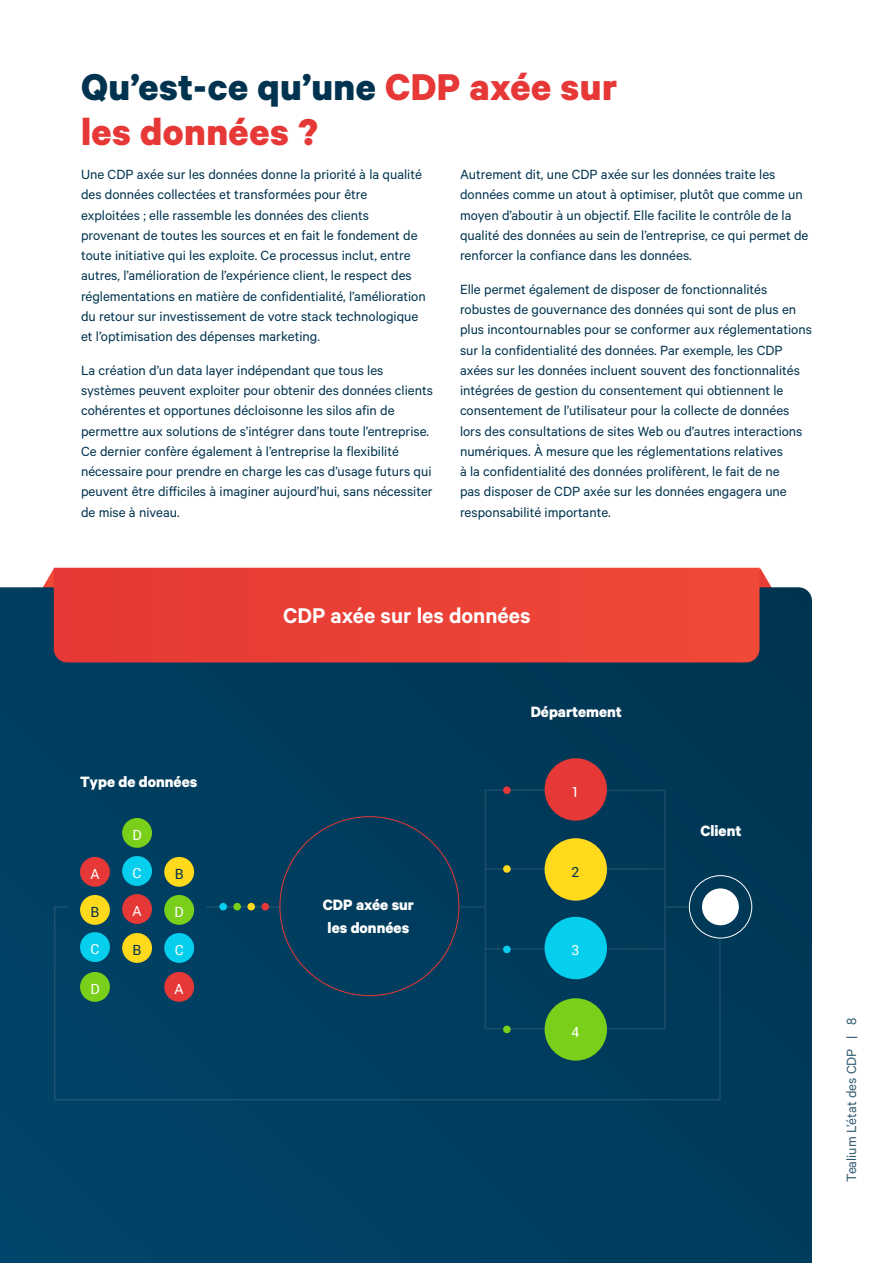
<style>
.page{position:relative;width:893px;height:1263px;background:#fff}
.page>*{position:absolute;margin:0;border:0;box-sizing:border-box;transform-origin:0 0}
.t1{font:700 42px/45px "Calibre";letter-spacing:.01em;color:#e63836}
.t2{font:600 24px "Calibre";color:#fff}
.t3{font:700 16.8px/22.5px "Calibre";color:#fff}
.t4{font:15px/20.2px "Calibre";color:#00334f}
.t5{font:15px "Calibre";color:#335c72}
.t6{font:14.1px "Roboto";color:#fff}
.t7{font:14.1px "Roboto";color:#00334f}
.s1{color:#00334f}
</style>
<div class="page">
<svg style="left:43px;top:568px;width:729px;height:19px"></svg>
<svg style="left:0;top:587px;width:812px;height:676px;background:#003c5d"></svg>
<div style="left:54px;top:568px;width:705px;height:94px;background:#eb4136"></div>
<div style="left:80px;top:857px;width:30px;height:30px;background:#e63836;border-radius:50%"></div>
<div style="left:80px;top:895px;width:30px;height:30px;background:#ffd91c;border-radius:50%"></div>
<div style="left:80px;top:932px;width:30px;height:30px;background:#05cfed;border-radius:50%"></div>
<div style="left:80px;top:972px;width:30px;height:30px;background:#7acf1a;border-radius:50%"></div>
<div style="left:122px;top:818px;width:30px;height:30px;background:#7acf1a;border-radius:50%"></div>
<div style="left:122px;top:856px;width:30px;height:30px;background:#05cfed;border-radius:50%"></div>
<div style="left:122px;top:894px;width:30px;height:30px;background:#e63836;border-radius:50%"></div>
<div style="left:122px;top:933px;width:30px;height:30px;background:#ffd91c;border-radius:50%"></div>
<div style="left:164px;top:857px;width:30px;height:30px;background:#ffd91c;border-radius:50%"></div>
<div style="left:164px;top:895px;width:30px;height:30px;background:#7acf1a;border-radius:50%"></div>
<div style="left:164px;top:933px;width:30px;height:30px;background:#05cfed;border-radius:50%"></div>
<div style="left:164px;top:972px;width:30px;height:30px;background:#e63836;border-radius:50%"></div>
<hr style="left:206px;top:906px;width:74px;height:1px;background:#959ba1">
<svg style="left:459px;top:906px;width:26px;height:1px"></svg>
<div style="left:545px;top:758px;width:62px;height:63px;background:#e63836;border-radius:50%"></div>
<div style="left:545px;top:838px;width:62px;height:63px;background:#ffd91c;border-radius:50%"></div>
<div style="left:545px;top:917px;width:62px;height:62px;background:#05cfed;border-radius:50%"></div>
<div style="left:545px;top:998px;width:62px;height:63px;background:#7acf1a;border-radius:50%"></div>
<hr style="left:485px;top:789px;width:1px;height:240px;background:#959ba1">
<hr style="left:486px;top:1028px;width:59px;height:1px;background:#959ba1">
<hr style="left:486px;top:948px;width:59px;height:2px;background:#959ba1">
<hr style="left:486px;top:868px;width:59px;height:2px;background:#959ba1">
<hr style="left:486px;top:789px;width:59px;height:2px;background:#959ba1">
<div style="left:261px;top:903px;width:8px;height:7px;background:#e63836;border-radius:50%"></div>
<div style="left:247px;top:903px;width:8px;height:7px;background:#ffd91c;border-radius:50%"></div>
<div style="left:233px;top:903px;width:8px;height:7px;background:#7acf1a;border-radius:50%"></div>
<div style="left:219px;top:903px;width:8px;height:7px;background:#05cfed;border-radius:50%"></div>
<div style="left:689px;top:875px;width:63px;height:63px;border:1px solid #fff;border-radius:50%"></div>
<div style="left:702px;top:888px;width:37px;height:37px;background:#fff;border-radius:50%"></div>
<hr style="left:664px;top:789px;width:2px;height:240px;background:#959ba1">
<hr style="left:607px;top:1028px;width:57px;height:1px;background:#959ba1">
<hr style="left:607px;top:948px;width:57px;height:2px;background:#959ba1">
<hr style="left:607px;top:868px;width:57px;height:2px;background:#959ba1">
<hr style="left:607px;top:790px;width:57px;height:1px;background:#959ba1">
<svg style="left:666px;top:906px;width:23px;height:1px"></svg>
<div style="left:503px;top:786px;width:8px;height:8px;background:#e63836;border-radius:50%"></div>
<div style="left:503px;top:865px;width:8px;height:8px;background:#ffd91c;border-radius:50%"></div>
<div style="left:503px;top:946px;width:8px;height:7px;background:#05cfed;border-radius:50%"></div>
<div style="left:503px;top:1026px;width:8px;height:7px;background:#7acf1a;border-radius:50%"></div>
<hr style="left:719px;top:938px;width:2px;height:162px;background:#959ba1">
<hr style="left:56px;top:1099px;width:663px;height:1px;background:#959ba1">
<hr style="left:54px;top:906px;width:1px;height:194px;background:#959ba1">
<h1 class="t1" style="left:81px;top:63px;width:538px"><span class="s1">Qu’est-ce qu’une</span> CDP axée sur les données ?</h1>
<p class="t4" style="left:81px;top:164px;width:346px">Une CDP axée sur les données donne la priorité à la qualité des données collectées et transformées pour être exploitées ; elle rassemble les données des clients provenant de toutes les sources et en fait le fondement de toute initiative qui les exploite. Ce processus inclut, entre autres, l’amélioration de l’expérience client, le respect des réglementations en matière de confidentialité, l’amélioration du retour sur investissement de votre stack technologique et l’optimisation des dépenses marketing.</p>
<p class="t4" style="left:81px;top:359px;width:353px">La création d’un data layer indépendant que tous les systèmes peuvent exploiter pour obtenir des données clients cohérentes et opportunes décloisonne les silos afin de permettre aux solutions de s’intégrer dans toute l’entreprise.<br>Ce dernier confère également à l’entreprise la flexibilité nécessaire pour prendre en charge les cas d’usage futurs qui peuvent être difficiles à imaginer aujourd’hui, sans nécessiter de mise à niveau.</p>
<p class="t4" style="left:460px;top:164px;width:350px">Autrement dit, une CDP axée sur les données traite les données comme un atout à optimiser, plutôt que comme un moyen d’aboutir à un objectif. Elle facilite le contrôle de la qualité des données au sein de l’entreprise, ce qui permet de renforcer la confiance dans les données.</p>
<p class="t4" style="left:460px;top:278px;width:353px">Elle permet également de disposer de fonctionnalités robustes de gouvernance des données qui sont de plus en plus incontournables pour se conformer aux réglementations sur la confidentialité des données. Par exemple, les CDP axées sur les données incluent souvent des fonctionnalités intégrées de gestion du consentement qui obtiennent le consentement de l’utilisateur pour la collecte de données lors des consultations de sites Web ou d’autres interactions numériques. À mesure que les réglementations relatives<br>à la confidentialité des données prolifèrent, le fait de ne<br>pas disposer de CDP axée sur les données engagera une responsabilité importante.</p>
<p class="t3" style="left:80px;top:770px;width:119px">Type de données</p>
<p class="t6" style="left:90px;top:864px;width:11px">A</p>
<p class="t7" style="left:90px;top:902px;width:10px">B</p>
<p class="t6" style="left:91px;top:939px;width:10px">C</p>
<p class="t6" style="left:90px;top:979px;width:11px">D</p>
<p class="t6" style="left:132px;top:825px;width:11px">D</p>
<p class="t6" style="left:133px;top:863px;width:10px">C</p>
<p class="t6" style="left:133px;top:901px;width:11px">A</p>
<p class="t7" style="left:133px;top:940px;width:10px">B</p>
<p class="t7" style="left:175px;top:864px;width:10px">B</p>
<p class="t6" style="left:175px;top:902px;width:11px">D</p>
<p class="t6" style="left:175px;top:940px;width:10px">C</p>
<p class="t6" style="left:175px;top:979px;width:11px">A</p>
<h2 class="t2" style="left:283px;top:601px;width:249px">CDP axée sur les données</h2>
<p class="t3" style="left:531px;top:700px;width:93px">Département</p>
<p class="t6" style="left:571px;top:782px;width:9px">1</p>
<p class="t3" style="left:323px;top:893px;width:93px">CDP axée sur les données</p>
<p class="t7" style="left:571px;top:862px;width:9px">2</p>
<p class="t6" style="left:571px;top:940px;width:9px">3</p>
<p class="t6" style="left:571px;top:1022px;width:9px">4</p>
<p class="t3" style="left:700px;top:819px;width:43px">Client</p>
<p class="t5" style="left:843px;top:1182px;width:165px;rotate:-90deg">Tealium L’état des CDP | 8</p>
</div>
